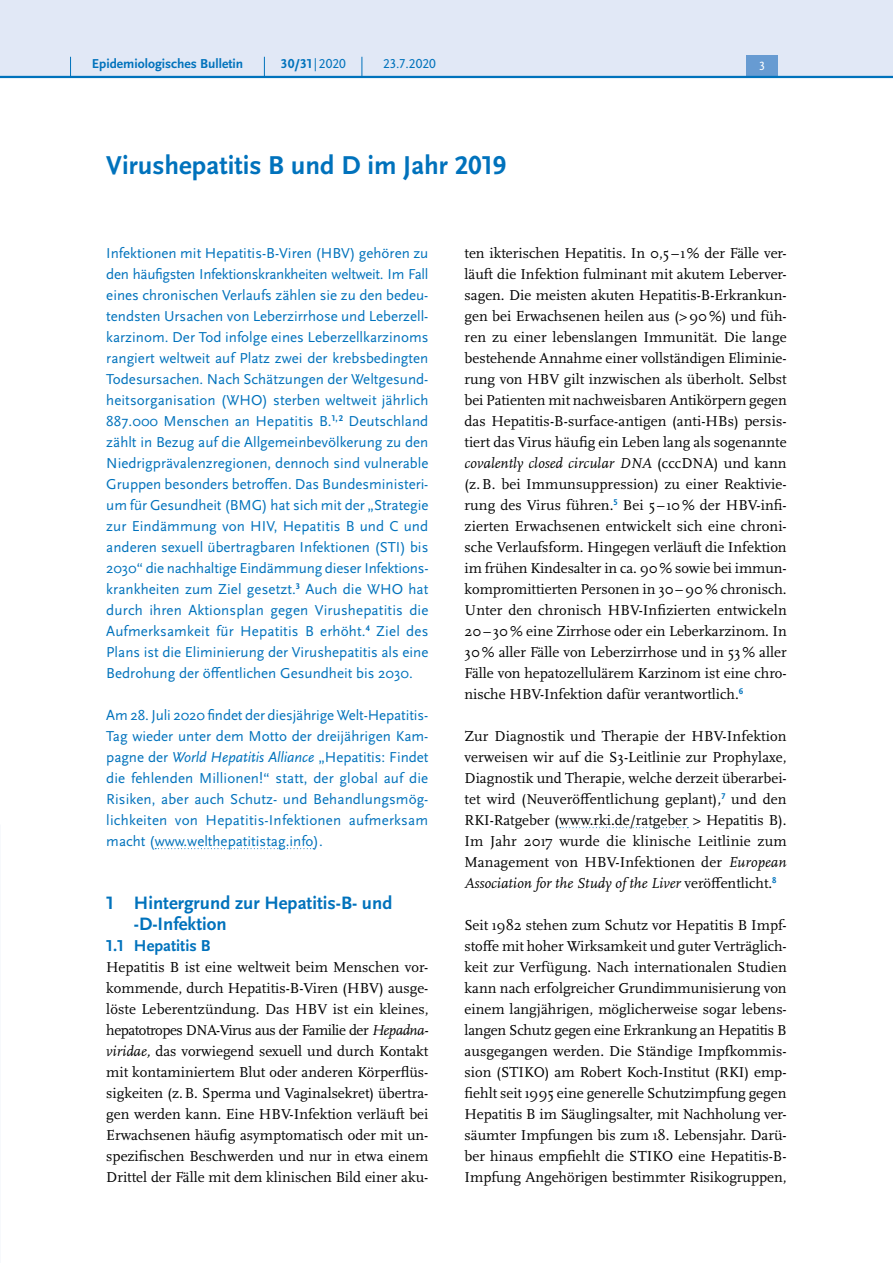
<style>
.page{position:relative;width:893px;height:1263px;background:#fff}
.page>*{position:absolute;margin:0;border:0;box-sizing:border-box;transform-origin:0 0}
.t1{font:700 27px "Scala Sans Pro";color:#0072bc}
.t2{font:700 18.75px/21px "Scala Sans Pro";color:#0072bc}
.t3{font:700 16.5px "Scala Sans Pro";color:#0072bc}
.t4{font:15px/21px "Scala Pro";color:#000;text-align:justify}
.t5{font:15px/21px "Scala Sans Pro";color:#0072bc;text-align:justify}
.t6{font:700 13.5px "Scala Sans Pro";color:#0072bc}
.t7{font:13.5px "Scala Sans Pro";color:#0072bc}
.t8{font:12.45px "Scala Sans Pro";color:#fff}
.s1{font-weight:400}
.s2{font-style:italic}
</style>
<div class="page">
<svg style="left:155px;top:848px;width:159px;height:1px"></svg>
<svg style="left:560px;top:827px;width:128px;height:1px"></svg>
<div style="left:0;top:0;width:893px;height:77px;background:#e1e8f6"></div>
<div style="left:746px;top:55px;width:32px;height:21px;background:#679bd2"></div>
<hr style="left:0;top:76px;width:893px;height:2px;background:#0072bc">
<svg style="left:70px;top:57px;width:1px;height:19px"></svg>
<svg style="left:264px;top:57px;width:1px;height:19px"></svg>
<svg style="left:362px;top:57px;width:1px;height:19px"></svg>
<p class="t6" style="left:92px;top:55px;width:153px">Epidemiologisches Bulletin</p>
<p class="t6" style="left:281px;top:55px;width:67px">30/31 <span class="s1">|2020</span></p>
<p class="t7" style="left:383px;top:55px;width:54px">23.7.2020</p>
<p class="t8" style="left:759px;top:59px;width:7px">3</p>
<h1 class="t1" style="left:106px;top:149px;width:401px">Virushepatitis B und D im Jahr 2019</h1>
<p class="t5" style="left:106px;top:242px;width:324px">Infektionen mit Hepatitis-B-Viren (HBV) gehören zu den häufigsten Infektionskrankheiten weltweit. Im Fall eines chronischen Verlaufs zählen sie zu den bedeu&shy;tendsten Ursachen von Leberzirrhose und Leberzell&shy;karzinom. Der Tod infolge eines Leberzellkarzinoms rangiert weltweit auf Platz zwei der krebsbedingten Todesursachen. Nach Schätzungen der Weltgesund&shy;heitsorganisation (WHO) sterben weltweit jährlich 887.000 Menschen an Hepatitis B.<sup>1,</sup> <sup>2</sup> Deutschland zählt in Bezug auf die Allgemeinbevölkerung zu den Niedrigprävalenzregionen, dennoch sind vulnerable Gruppen besonders betroffen. Das Bundesministeri&shy;um für Gesundheit (BMG) hat sich mit der „Strategie zur Eindämmung von HIV, Hepatitis B und C und anderen sexuell übertragbaren Infektionen (STI) bis 2030“ die nachhaltige Eindämmung dieser Infektions&shy;krankheiten zum Ziel gesetzt.<sup>3</sup> Auch die WHO hat durch ihren Aktionsplan gegen Virushepatitis die Aufmerksamkeit für Hepatitis B erhöht.<sup>4</sup> Ziel des Plans ist die Eliminierung der Virushepatitis als eine Bedrohung der öffentlichen Gesundheit bis 2030.</p>
<p class="t5" style="left:106px;top:704px;width:324px">Am 28. Juli 2020 findet der diesjährige Welt-Hepatitis-Tag wieder unter dem Motto der dreijährigen Kam&shy;pagne der <span class="s2">World Hepatitis Alliance</span> „Hepatitis: Findet die fehlenden Millionen!“ statt, der global auf die Risiken, aber auch Schutz- und Behandlungsmög&shy;lichkeiten von Hepatitis-Infektionen aufmerksam macht (www.welthepatitistag.info).</p>
<p class="t2" style="left:134px;top:892px;width:260px;text-indent:-28px">1 Hintergrund zur Hepatitis-B- und -D-Infektion</p>
<p class="t3" style="left:106px;top:935px;width:106px">1.1 Hepatitis B</p>
<p class="t4" style="left:106px;top:956px;width:324px">Hepatitis B ist eine weltweit beim Menschen vor&shy;kommende, durch Hepatitis-B-Viren (HBV) ausge&shy;löste Leberentzündung. Das HBV ist ein kleines, hepatotropes DNA-Virus aus der Familie der <span class="s2">Hepadna&shy;viridae,</span> das vorwiegend sexuell und durch Kontakt mit kontaminiertem Blut oder anderen Körperflüs&shy;sigkeiten (z.B. Sperma und Vaginalsekret) übertra&shy;gen werden kann. Eine HBV-Infektion verläuft bei Erwachsenen häufig asymptomatisch oder mit un&shy;spezifischen Beschwerden und nur in etwa einem Drittel der Fälle mit dem klinischen Bild einer aku-</p>
<p class="t4" style="left:465px;top:242px;width:324px">ten ikterischen Hepatitis. In 0,5 –1% der Fälle ver&shy;läuft die Infektion fulminant mit akutem Leberver&shy;sagen. Die meisten akuten Hepatitis-B-Erkrankun&shy;gen bei Erwachsenen heilen aus (&gt;90%) und füh&shy;ren zu einer lebenslangen Immunität. Die lange bestehende Annahme einer vollständigen Eliminie&shy;rung von HBV gilt inzwischen als überholt. Selbst bei Patienten mit nachweisbaren Antikörpern gegen das Hepatitis-B-surface-antigen (anti-HBs) persis&shy;tiert das Virus häufig ein Leben lang als sogenannte <span class="s2">covalently closed circular DNA</span> (cccDNA) und kann (z.B. bei Immunsuppression) zu einer Reaktivie&shy;rung des Virus führen.<sup>5</sup> Bei 5 – 10% der HBV-infi&shy;zierten Erwachsenen entwickelt sich eine chroni&shy;sche Verlaufsform. Hingegen verläuft die Infektion im frühen Kindesalter in ca. 90% sowie bei immun&shy;kompromittierten Personen in 30–90% chronisch.<br>Unter den chronisch HBV-Infizierten entwickeln 20–30% eine Zirrhose oder ein Leberkarzinom. In 30% aller Fälle von Leberzirrhose und in 53% aller Fälle von hepatozellulärem Karzinom ist eine chro&shy;nische HBV-Infektion dafür verantwortlich.<sup>6</sup></p>
<p class="t4" style="left:465px;top:725px;width:324px">Zur Diagnostik und Therapie der HBV-Infektion verweisen wir auf die S3-Leitlinie zur Prophylaxe, Diagnostik und Therapie, welche derzeit überarbei&shy;tet wird (Neuveröffentlichung geplant),<sup>7</sup> und den RKI-Ratgeber (www.rki.de/ratgeber &gt; Hepatitis B).<br>Im Jahr 2017 wurde die klinische Leitlinie zum Management von HBV-Infektionen der <span class="s2">European Association for the Study of the Liver</span> veröffentlicht.<sup>8</sup></p>
<p class="t4" style="left:465px;top:914px;width:324px">Seit 1982 stehen zum Schutz vor Hepatitis B Impf&shy;stoffe mit hoher Wirksamkeit und guter Verträglich&shy;keit zur Verfügung. Nach internationalen Studien kann nach erfolgreicher Grundimmunisierung von einem langjährigen, möglicherweise sogar lebens&shy;langen Schutz gegen eine Erkrankung an Hepatitis B ausgegangen werden. Die Ständige Impfkommis&shy;sion (STIKO) am Robert Koch-Institut (RKI) emp&shy;fiehlt seit 1995 eine generelle Schutzimpfung gegen Hepatitis B im Säuglingsalter, mit Nachholung ver&shy;säumter Impfungen bis zum 18. Lebensjahr. Darü&shy;ber hinaus empfiehlt die STIKO eine Hepatitis-B-Impfung Angehörigen bestimmter Risikogruppen,</p>
</div>
